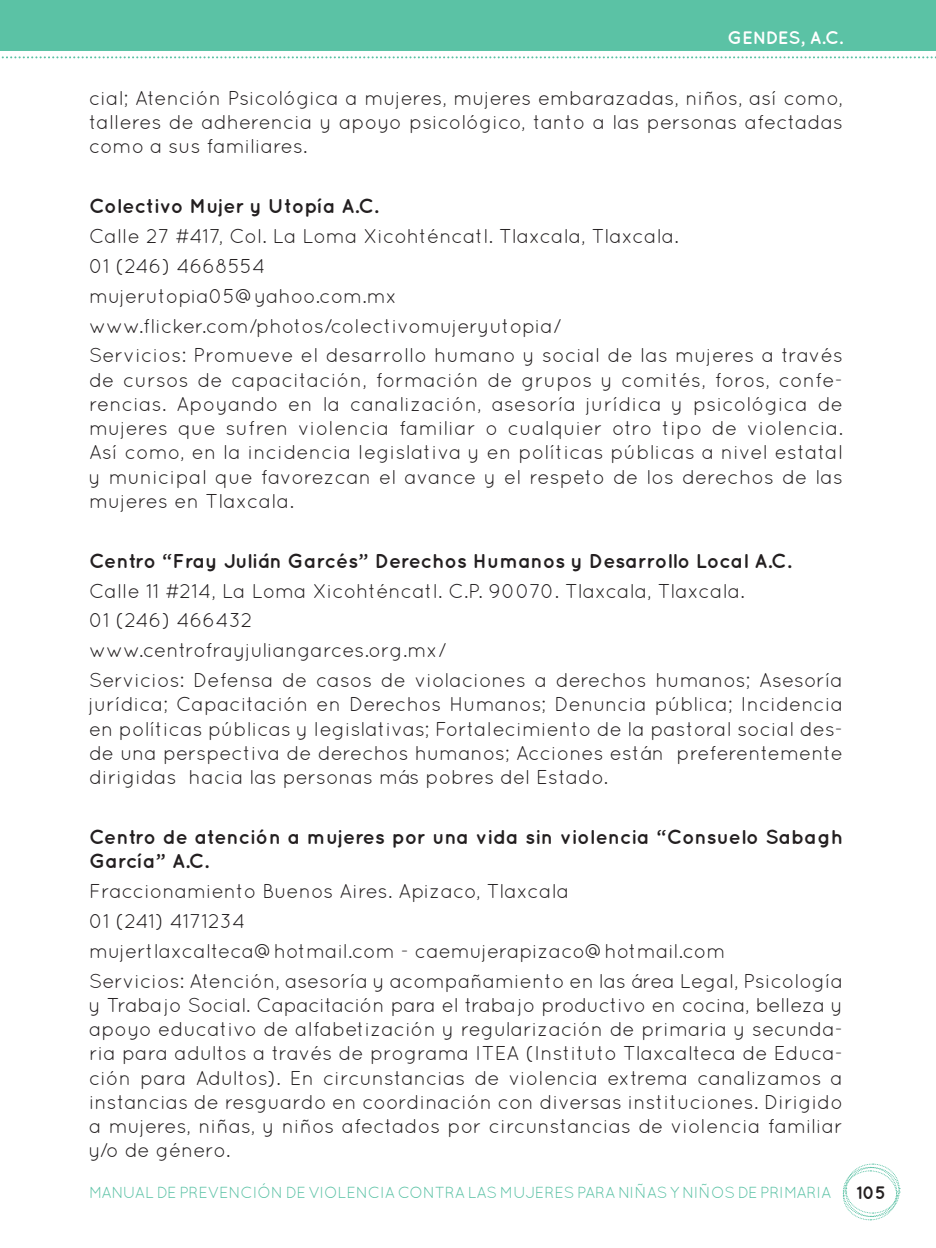
<style>
.page{position:relative;width:936px;height:1248px;background:#fff}
.page>*{position:absolute;margin:0;border:0;box-sizing:border-box;transform-origin:0 0}
.t1{font:20px/24.2px "Quicksand";color:#231f20;text-align:justify}
.t2{font:700 20px/24.2px "Quicksand";color:#231f20}
.t3{font:700 18px "Quicksand";color:#fff}
.t4{font:700 18px "Quicksand";color:#231f20}
.t5{font:16px "Quicksand";letter-spacing:-.01em;color:#5bc2a5}
</style>
<div class="page">
<div style="left:0;top:0;width:935px;height:50px;background:#5bc2a5"></div>
<svg style="left:842px;top:1163px;width:58px;height:57px"></svg>
<svg style="left:1px;top:56px;width:935px;height:2px"></svg>
<p class="t3" style="left:727px;top:27px;width:117px">GENDES, A.C.</p>
<p class="t1" style="left:89px;top:85px;width:755px">cial; Atención Psicológica a mujeres, mujeres embarazadas, niños, así como, talleres de adherencia y apoyo psicológico, tanto a las personas afectadas como a sus familiares.</p>
<p class="t2" style="left:89px;top:193px;width:291px">Colectivo Mujer y Utopía A.C.</p>
<p class="t1" style="left:89px;top:223px;width:591px">Calle 27 #417, Col. La Loma Xicohténcatl. Tlaxcala, Tlaxcala.</p>
<p class="t1" style="left:89px;top:253px;width:178px">01 (246) 4668554</p>
<p class="t1" style="left:89px;top:283px;width:310px">mujerutopia05@yahoo.com.mx</p>
<p class="t1" style="left:89px;top:313px;width:473px">www.flicker.com/photos/colectivomujeryutopia/</p>
<p class="t1" style="left:89px;top:343px;width:755px">Servicios: Promueve el desarrollo humano y social de las mujeres a través de cursos de capacitación, formación de grupos y comités, foros, confe&shy;rencias. Apoyando en la canalización, asesoría jurídica y psicológica de mujeres que sufren violencia familiar o cualquier otro tipo de violencia.<br>Así como, en la incidencia legislativa y en políticas públicas a nivel estatal y municipal que favorezcan el avance y el respeto de los derechos de las mujeres en Tlaxcala.</p>
<p class="t2" style="left:89px;top:547px;width:703px">Centro “Fray Julián Garcés” Derechos Humanos y Desarrollo Local A.C.</p>
<p class="t1" style="left:89px;top:578px;width:657px">Calle 11 #214, La Loma Xicohténcatl. C.P. 90070. Tlaxcala, Tlaxcala.</p>
<p class="t1" style="left:89px;top:608px;width:165px">01 (246) 466432</p>
<p class="t1" style="left:89px;top:638px;width:358px">www.centrofrayjuliangarces.org.mx/</p>
<p class="t1" style="left:89px;top:667px;width:755px">Servicios: Defensa de casos de violaciones a derechos humanos; Asesoría jurídica; Capacitación en Derechos Humanos; Denuncia pública; Incidencia en políticas públicas y legislativas; Fortalecimiento de la pastoral social des&shy;de una perspectiva de derechos humanos; Acciones están preferentemente dirigidas hacia las personas más pobres del Estado.</p>
<p class="t2" style="left:89px;top:824px;width:755px">Centro de atención a mujeres por una vida sin violencia “Consuelo Sabagh<br>García” A.C.</p>
<p class="t1" style="left:89px;top:878px;width:481px">Fraccionamiento Buenos Aires. Apizaco, Tlaxcala</p>
<p class="t1" style="left:89px;top:908px;width:158px">01 (241) 4171234</p>
<p class="t1" style="left:89px;top:938px;width:637px">mujertlaxcalteca@hotmail.com - caemujerapizaco@hotmail.com</p>
<p class="t1" style="left:89px;top:968px;width:755px">Servicios: Atención, asesoría y acompañamiento en las área Legal, Psicología y Trabajo Social. Capacitación para el trabajo productivo en cocina, belleza y apoyo educativo de alfabetización y regularización de primaria y secunda&shy;ria para adultos a través de programa ITEA (Instituto Tlaxcalteca de Educa&shy;ción para Adultos). En circunstancias de violencia extrema canalizamos a instancias de resguardo en coordinación con diversas instituciones. Dirigido a mujeres, niñas, y niños afectados por circunstancias de violencia familiar y/o de género.</p>
<p class="t5" style="left:89px;top:1182px;width:743px">MANUAL DE PREVENCIÓN DE VIOLENCIA CONTRA LAS MUJERES PARA NIÑAS Y NIÑOS DE PRIMARIA</p>
<p class="t4" style="left:856px;top:1181px;width:31px">105</p>
</div>
